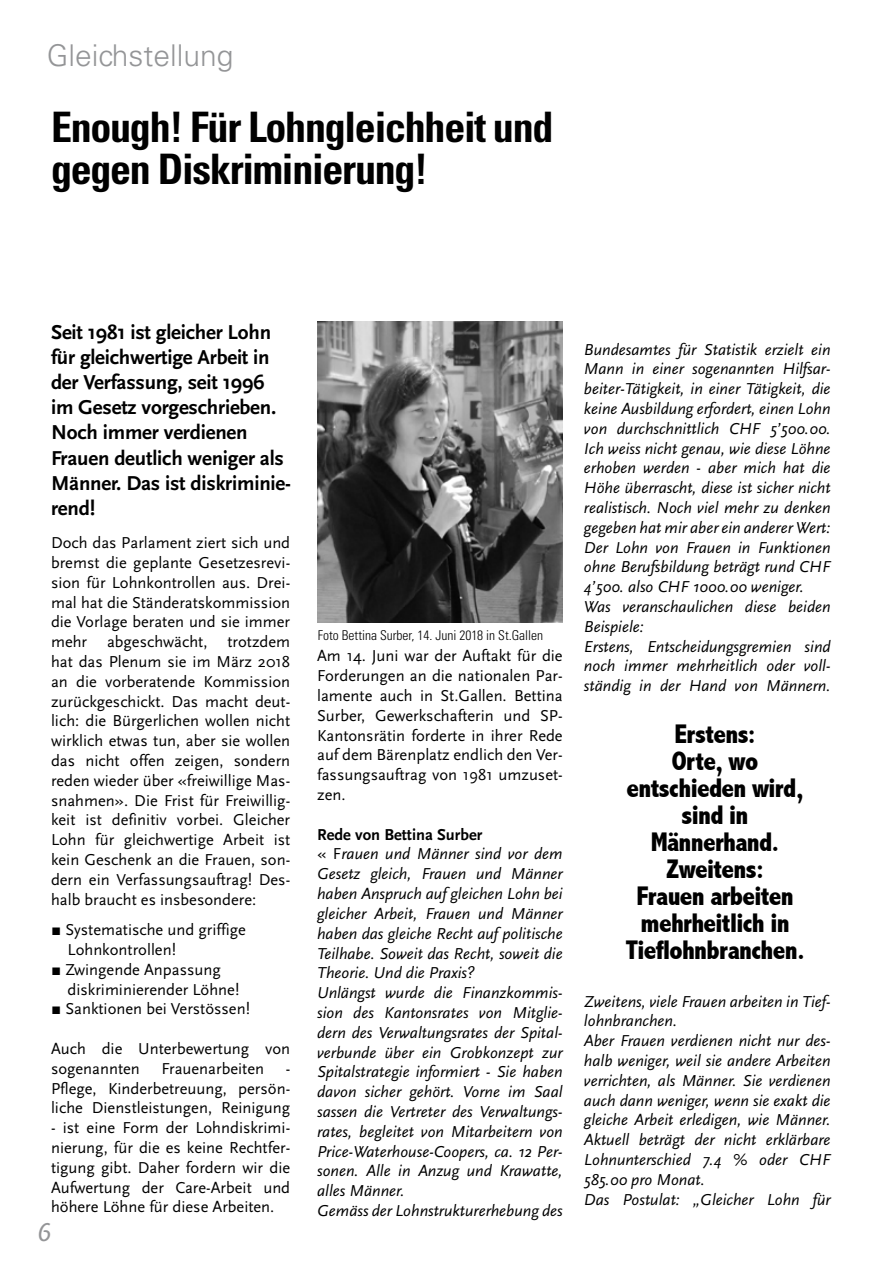
<style>
.page{position:relative;width:893px;height:1263px;background:#fff}
.page>*{position:absolute;margin:0;border:0;box-sizing:border-box;transform-origin:0 0}
.t1{font:700 condensed 42px/42px "Univers";letter-spacing:-.03em;color:#000}
.t2{font:300 30px "Univers";color:#949597}
.t3{font:800 condensed 27px/27px "Abadi";letter-spacing:-.025em;color:#000;text-align:center}
.t4{font:italic 27px "Scala Sans";color:#949597}
.t5{font:700 21px/25.2px "Scala Sans";letter-spacing:-.01em;color:#000}
.t6{font:italic 16.5px/19.8px "Scala Sans";color:#000}
.t7{font:16.5px/19.8px "Scala Sans";color:#000;text-align:justify}
.t8{font:300 condensed 13.5px "Univers";color:#000}
.s1{font-weight:700;font-style:normal}
.s2{font-style:normal}
</style>
<div class="page">
<img style="left:317px;top:321px;width:246px;height:302px">
<h2 class="t2" style="left:47px;top:37px;width:188px">Gleichstellung</h2>
<h1 class="t1" style="left:51px;top:106px;width:504px">Enough! Für Lohngleichheit und gegen Diskriminierung!</h1>
<p class="t5" style="left:51px;top:320px;width:241px">Seit 1981 ist gleicher Lohn für gleichwertige Arbeit in der Verfassung, seit 1996 im Gesetz vorgeschrieben.<br>Noch immer verdienen<br>Frauen deutlich weniger als<br>Männer. Das ist diskriminie&shy;rend!</p>
<p class="t7" style="left:51px;top:533px;width:241px">Doch das Parlament ziert sich und bremst die geplante Gesetzesrevi&shy;sion für Lohnkontrollen aus. Drei&shy;mal hat die Ständeratskommission die Vorlage beraten und sie immer mehr abgeschwächt, trotzdem hat das Plenum sie im März 2018 an die vorberatende Kommission zurückgeschickt. Das macht deut&shy;lich: die Bürgerlichen wollen nicht wirklich etwas tun, aber sie wollen das nicht offen zeigen, sondern reden wieder über «freiwillige Mas&shy;snahmen». Die Frist für Freiwillig&shy;keit ist definitiv vorbei. Gleicher Lohn für gleichwertige Arbeit ist kein Geschenk an die Frauen, son&shy;dern ein Verfassungsauftrag! Des&shy;halb braucht es insbesondere:</p>
<p class="t7" style="left:51px;top:920px;width:196px">π Systematische und griffige</p>
<p class="t7" style="left:68px;top:940px;width:110px">Lohnkontrollen!</p>
<p class="t7" style="left:51px;top:960px;width:171px">π Zwingende Anpassung</p>
<p class="t7" style="left:68px;top:979px;width:173px">diskriminierender Löhne!</p>
<p class="t7" style="left:51px;top:999px;width:200px">π Sanktionen bei Verstössen!</p>
<p class="t7" style="left:51px;top:1039px;width:241px">Auch die Unterbewertung von sogenannten</p>
<p class="t7" style="left:162px;top:1059px;width:104px">Frauenarbeiten</p>
<p class="t7" style="left:51px;top:1059px;width:241px;text-indent:235px">- Pflege, Kinderbetreuung, persön&shy;liche Dienstleistungen, Reinigung</p>
<p class="t7" style="left:51px;top:1118px;width:241px">- ist eine Form der Lohndiskrimi&shy;nierung, für die es keine Rechtfer&shy;tigung gibt. Daher fordern wir die Aufwertung der Care-Arbeit und höhere Löhne für diese Arbeiten.</p>
<h3 class="t4" style="left:36px;top:1217px;width:16px">6</h3>
<p class="t8" style="left:318px;top:627px;width:227px">Foto Bettina Surber, 14. Juni 2018 in St.Gallen</p>
<p class="t7" style="left:317px;top:646px;width:247px">Am 14. Juni war der Auftakt für die Forderungen an die nationalen Par&shy;lamente auch in St.Gallen. Bettina Surber, Gewerkschafterin und SP-Kantonsrätin forderte in ihrer Rede auf dem Bärenplatz endlich den Ver&shy;fassungsauftrag von 1981 umzuset&shy;zen.</p>
<p class="t6" style="left:317px;top:825px;width:247px"><span class="s1">Rede von Bettina Surber<br></span><span class="s2">« F</span>rauen und Männer sind vor dem Gesetz gleich, Frauen und Männer haben Anspruch auf gleichen Lohn bei gleicher Arbeit, Frauen und Männer haben das gleiche Recht auf politische Teilhabe. Soweit das Recht, soweit die Theorie. Und die Praxis?<br>Unlängst wurde die Finanzkommis&shy;sion des Kantonsrates von Mitglie&shy;dern des Verwaltungsrates der Spital&shy;verbunde über ein Grobkonzept zur Spitalstrategie informiert - Sie haben davon sicher gehört. Vorne im Saal sassen die Vertreter des Verwaltungs&shy;rates, begleitet von Mitarbeitern von Price-Waterhouse-Coopers, ca. 12 Per&shy;sonen. Alle in Anzug und Krawatte, alles Männer.<br>Gemäss der Lohnstrukturerhebung des</p>
<p class="t6" style="left:584px;top:340px;width:248px">Bundesamtes für Statistik erzielt ein Mann in einer sogenannten Hilfsar&shy;beiter-Tätigkeit, in einer Tätigkeit, die keine Ausbildung erfordert, einen Lohn von durchschnittlich CHF 5’500.00.<br>Ich weiss nicht genau, wie diese Löhne erhoben werden - aber mich hat die Höhe überrascht, diese ist sicher nicht realistisch. Noch viel mehr zu denken gegeben hat mir aber ein anderer Wert:<br>Der Lohn von Frauen in Funktionen ohne Berufsbildung beträgt rund CHF 4’500. also CHF 1000.00 weniger.<br>Was veranschaulichen diese beiden Beispiele:<br>Erstens, Entscheidungsgremien sind noch immer mehrheitlich oder voll&shy;ständig in der Hand von Männern.</p>
<h3 class="t3" style="left:625px;top:721px;width:181px">Erstens:<br>Orte, wo entschieden wird, sind in<br>Männerhand.<br>Zweitens:<br>Frauen arbeiten mehrheitlich in<br>Tieflohnbranchen.</h3>
<p class="t6" style="left:584px;top:992px;width:248px">Zweitens, viele Frauen arbeiten in Tief&shy;lohnbranchen.<br>Aber Frauen verdienen nicht nur des&shy;halb weniger, weil sie andere Arbeiten verrichten, als Männer. Sie verdienen auch dann weniger, wenn sie exakt die gleiche Arbeit erledigen, wie Männer.<br>Aktuell beträgt der nicht erklärbare Lohnunterschied 7.4 % oder CHF 585.00 pro Monat.<br>Das Postulat: „Gleicher Lohn für</p>
</div>
